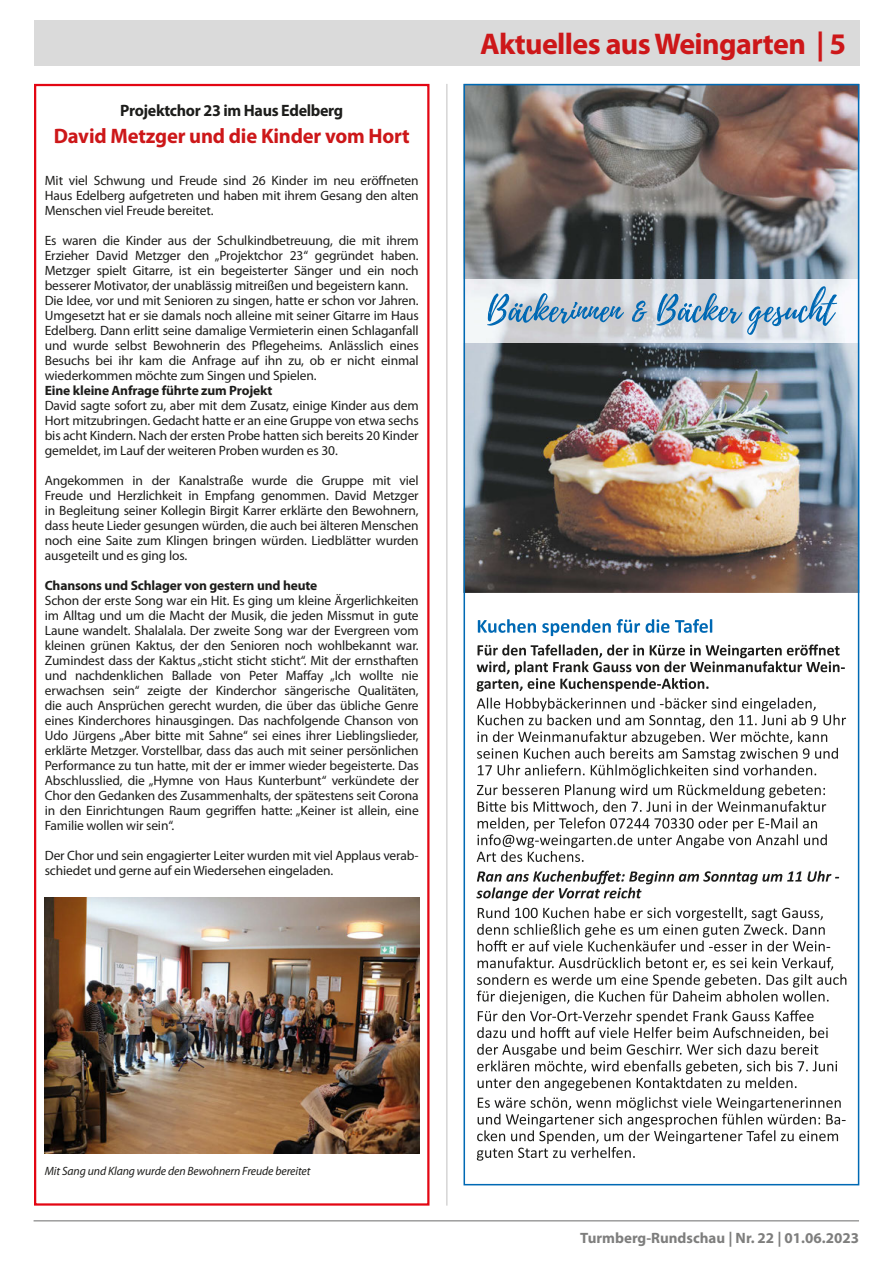
<style>
.page{position:relative;width:893px;height:1262px;background:#fff}
.page>*{position:absolute;margin:0;border:0;box-sizing:border-box;transform-origin:0 0}
.t1{font:700 30px "Myriad Pro";letter-spacing:-.02em;color:#cd1719}
.Rahmen_Head_14pt_rot{font:700 21px "Myriad Pro";letter-spacing:-.01em;color:#cd1719}
.Rahmen_Kopfzeile_10p{font:700 16.5px "Myriad Pro";letter-spacing:-.02em;color:#1d1d1b}
.t2{font:700 15px "Myriad Pro";color:#7e7e7d}
.Text{font:13.5px/15px "Myriad Pro";letter-spacing:-.01em;color:#1d1d1b;text-align:justify}
.Text-2{font:700 13.5px "Myriad Pro";letter-spacing:-.01em;color:#1d1d1b}
.image_caption{font:italic 12px "Myriad Pro";letter-spacing:-.01em;color:#1d1d1b}
</style>
<div class="page">
<hr style="left:34px;top:1220px;width:825px;height:1px;background:#9d9d9c">
<div style="left:34px;top:20px;width:825px;height:45px;background:#dadada"></div>
<hr style="left:446px;top:84px;width:1px;height:1121px;background:#c1c0c0">
<img style="left:45px;top:898px;width:375px;height:255px">
<div style="left:34px;top:84px;width:395px;height:1121px;border:2px solid #e30613"></div>
<img style="left:466px;top:87px;width:390px;height:506px">
<svg style="left:477px;top:1097px;width:368px;height:63px"></svg>
<svg style="left:477px;top:1010px;width:360px;height:81px"></svg>
<svg style="left:477px;top:957px;width:369px;height:47px"></svg>
<svg style="left:477px;top:907px;width:353px;height:44px"></svg>
<svg style="left:476px;top:870px;width:363px;height:31px"></svg>
<svg style="left:477px;top:784px;width:350px;height:78px"></svg>
<svg style="left:477px;top:697px;width:369px;height:81px"></svg>
<svg style="left:477px;top:644px;width:368px;height:47px"></svg>
<svg style="left:478px;top:619px;width:234px;height:17px"></svg>
<img style="left:466px;top:279px;width:390px;height:64px">
<svg style="left:487px;top:286px;width:350px;height:49px;background:#b4c7d7"></svg>
<div style="left:463px;top:84px;width:396px;height:1101px;border:2px solid #0069b4"></div>
<p class="Rahmen_Kopfzeile_10p" style="left:120px;top:99px;width:225px">Projektchor 23 im Haus Edelberg</p>
<p class="Rahmen_Head_14pt_rot" style="left:54px;top:122px;width:357px">David Metzger und die Kinder vom Hort</p>
<p class="Text" style="left:45px;top:173px;width:375px">Mit viel Schwung und Freude sind 26 Kinder im neu eröffneten Haus Edelberg aufgetreten und haben mit ihrem Gesang den alten Menschen viel Freude bereitet.</p>
<p class="Text" style="left:45px;top:233px;width:375px">Es waren die Kinder aus der Schulkindbetreuung, die mit ihrem Erzieher David Metzger den „Projektchor 23“ gegründet haben.<br>Metzger spielt Gitarre, ist ein begeisterter Sänger und ein noch besserer Motivator, der unablässig mitreißen und begeistern kann.</p>
<p class="Text" style="left:45px;top:293px;width:375px">Die Idee, vor und mit Senioren zu singen, hatte er schon vor Jahren.<br>Umgesetzt hat er sie damals noch alleine mit seiner Gitarre im Haus Edelberg. Dann erlitt seine damalige Vermieterin einen Schlaganfall und wurde selbst Bewohnerin des Pflegeheims. Anlässlich eines Besuchs bei ihr kam die Anfrage auf ihn zu, ob er nicht einmal wiederkommen möchte zum Singen und Spielen.</p>
<p class="Text-2" style="left:45px;top:381px;width:229px">Eine kleine Anfrage führte zum Projekt</p>
<p class="Text" style="left:45px;top:398px;width:375px">David sagte sofort zu, aber mit dem Zusatz, einige Kinder aus dem Hort mitzubringen. Gedacht hatte er an eine Gruppe von etwa sechs bis acht Kindern. Nach der ersten Probe hatten sich bereits 20 Kinder gemeldet, im Lauf der weiteren Proben wurden es 30.</p>
<p class="Text" style="left:45px;top:473px;width:375px">Angekommen in der Kanalstraße wurde die Gruppe mit viel Freude und Herzlichkeit in Empfang genommen. David Metzger in Begleitung seiner Kollegin Birgit Karrer erklärte den Bewohnern, dass heute Lieder gesungen würden, die auch bei älteren Menschen noch eine Saite zum Klingen bringen würden. Liedblätter wurden ausgeteilt und es ging los.</p>
<p class="Text-2" style="left:45px;top:576px;width:274px">Chansons und Schlager von gestern und heute</p>
<p class="Text" style="left:45px;top:593px;width:375px">Schon der erste Song war ein Hit. Es ging um kleine Ärgerlichkeiten im Alltag und um die Macht der Musik, die jeden Missmut in gute Laune wandelt. Shalalala. Der zweite Song war der Evergreen vom kleinen grünen Kaktus, der den Senioren noch wohlbekannt war.<br>Zumindest dass der Kaktus „sticht sticht sticht“. Mit der ernsthaften und nachdenklichen Ballade von Peter Maffay „Ich wollte nie erwachsen sein“ zeigte der Kinderchor sängerische Qualitäten, die auch Ansprüchen gerecht wurden, die über das übliche Genre eines Kinderchores hinausgingen. Das nachfolgende Chanson von Udo Jürgens „Aber bitte mit Sahne“ sei eines ihrer Lieblingslieder, erklärte Metzger. Vorstellbar, dass das auch mit seiner persönlichen Performance zu tun hatte, mit der er immer wieder begeisterte. Das Abschlusslied, die „Hymne von Haus Kunterbunt“ verkündete der Chor den Gedanken des Zusammenhalts, der spätestens seit Corona in den Einrichtungen Raum gegriffen hatte: „Keiner ist allein, eine Familie wollen wir sein“.</p>
<p class="Text" style="left:45px;top:848px;width:375px">Der Chor und sein engagierter Leiter wurden mit viel Applaus verab&shy;schiedet und gerne auf ein Wiedersehen eingeladen.</p>
<p class="t1" style="left:480px;top:24px;width:368px">Aktuelles aus Weingarten | 5</p>
<p class="image_caption" style="left:45px;top:1163px;width:267px">Mit Sang und Klang wurde den Bewohnern Freude bereitet</p>
<p class="t2" style="left:580px;top:1228px;width:280px">Turmberg-Rundschau | Nr. 22 | 01.06.2023</p>
</div>
